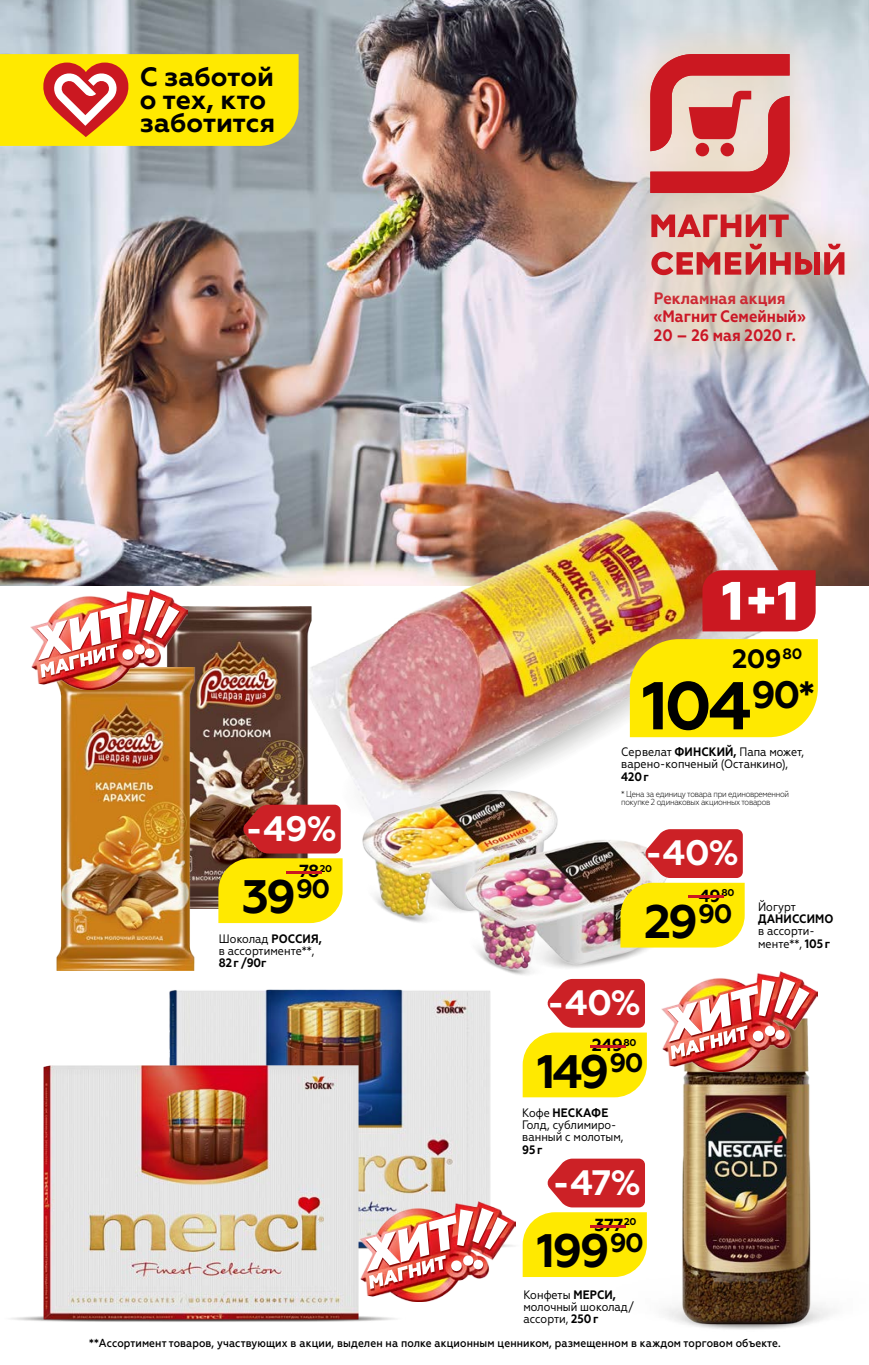
<style>
.page{position:relative;width:869px;height:1365px;background:#fff}
.page>*{position:absolute;margin:0;border:0;box-sizing:border-box;transform-origin:0 0}
.t1{font:700 67.38px "Geometria";color:#000}
.t2{font:700 46.9px "Geometria";letter-spacing:-.06em;color:#000}
.t3{font:700 35.35px "Geometria";color:#fff}
.t4{font:700 26.6px/23.1px "Geometria";color:#000}
.t5{font:700 26.43px "Geometria";color:#000}
.t6{font:700 17.5px "Geometria";letter-spacing:-.03em;color:#000}
.t7{font:700 16.62px/18.4px "Geometria Narrow";color:#cb1726}
.t8{font:12.25px/12.2px "Geometria Narrow";color:#000}
.t9{font:500 11.55px "Geometria Narrow";letter-spacing:.01em;color:#000}
.t10{font:700 9.8px "Geometria";letter-spacing:-.03em;color:#000}
.t11{font:300 8.75px/7.9px "Geometria Narrow";letter-spacing:-.03em;color:#000}
.s1{font-size:17.5px;color:#cb1821}
.s2{font-weight:700}
</style>
<div class="page">
<img style="left:0;top:0;width:868px;height:585px">
<svg style="left:611px;top:318px;width:234px;height:66px"></svg>
<svg style="left:606px;top:10px;width:262px;height:308px"></svg>
<div style="left:813px;top:252px;width:6px;height:22px;background:#cb1821"></div>
<svg style="left:822px;top:229px;width:22px;height:45px"></svg>
<svg style="left:649px;top:200px;width:163px;height:75px"></svg>
<svg style="left:648px;top:40px;width:141px;height:153px"></svg>
<div style="left:720px;top:143px;width:13px;height:13px;background:#cb1821;border-radius:50%"></div>
<div style="left:695px;top:143px;width:13px;height:13px;background:#cb1821;border-radius:50%"></div>
<img style="left:163px;top:970px;width:328px;height:282px">
<img style="left:11px;top:1288px;width:397px;height:34px">
<img style="left:43px;top:1065px;width:315px;height:254px">
<svg style="left:522px;top:1158px;width:124px;height:118px"></svg>
<svg style="left:522px;top:994px;width:124px;height:103px"></svg>
<svg style="left:0;top:54px;width:298px;height:92px"></svg>
<img style="left:250px;top:502px;width:583px;height:404px">
<img style="left:286px;top:471px;width:518px;height:378px">
<img style="left:611px;top:1273px;width:221px;height:49px">
<img style="left:677px;top:1071px;width:138px;height:259px">
<svg style="left:629px;top:639px;width:188px;height:98px"></svg>
<svg style="left:702px;top:570px;width:113px;height:61px"></svg>
<img style="left:661px;top:971px;width:156px;height:100px">
<img style="left:667px;top:978px;width:142px;height:81px">
<img style="left:187px;top:606px;width:126px;height:302px">
<img style="left:56px;top:668px;width:154px;height:302px">
<img style="left:31px;top:589px;width:156px;height:100px">
<img style="left:37px;top:596px;width:142px;height:81px">
<svg style="left:218px;top:804px;width:124px;height:119px"></svg>
<img style="left:563px;top:811px;width:62px;height:23px">
<img style="left:333px;top:857px;width:23px;height:66px">
<img style="left:356px;top:781px;width:207px;height:142px">
<img style="left:436px;top:910px;width:134px;height:88px">
<img style="left:497px;top:947px;width:233px;height:47px">
<img style="left:462px;top:834px;width:208px;height:137px">
<svg style="left:620px;top:829px;width:124px;height:118px"></svg>
<img style="left:359px;top:1200px;width:156px;height:100px">
<img style="left:365px;top:1207px;width:142px;height:81px">
<p class="t4" style="left:140px;top:65px;width:137px">С заботой о тех, кто заботится</p>
<p class="t3" style="left:245px;top:807px;width:93px">-49%</p>
<p class="t2" style="left:242px;top:869px;width:90px">39<sup>90</sup></p>
<p class="t10" style="left:275px;top:862px;width:58px"><span class="s1">-</span>20</p>
<p class="t6" style="left:299px;top:860px;width:22px">78</p>
<p class="t8" style="left:219px;top:932px;width:105px">Шоколад <span class="s2">РОССИЯ, </span>в ассортименте**,<br><span class="s2">82г /90г</span></p>
<p class="t7" style="left:650px;top:288px;width:153px">«Магнит Семейный»<br>20 – 26 мая 2020 г.</p>
<p class="t7" style="left:653px;top:289px;width:153px">Рекламная акция «Магнит Семейный»<br>20 – 26 мая 2020 г.</p>
<p class="t5" style="left:732px;top:642px;width:71px">209<sup>80</sup></p>
<p class="t1" style="left:641px;top:665px;width:174px">104<sup>90*</sup></p>
<p class="t8" style="left:621px;top:745px;width:184px">Сервелат <span class="s2">ФИНСКИЙ,</span> Папа может, варено-копченый (Останкино),<br><span class="s2">420г</span></p>
<p class="t11" style="left:621px;top:789px;width:169px">* Цена за единицу товара при единовременной покупке 2 одинаковых акционных товаров</p>
<p class="t3" style="left:644px;top:832px;width:95px">-40%</p>
<p class="t2" style="left:643px;top:893px;width:90px">29<sup>90</sup></p>
<p class="t10" style="left:677px;top:886px;width:58px"><span class="s1">-</span>80</p>
<p class="t6" style="left:698px;top:885px;width:23px">49</p>
<p class="t3" style="left:547px;top:981px;width:95px">-40%</p>
<p class="t2" style="left:537px;top:1043px;width:108px">149<sup>90</sup></p>
<p class="t10" style="left:579px;top:1036px;width:58px"><span class="s1">-</span>80</p>
<p class="t6" style="left:591px;top:1034px;width:33px">249</p>
<p class="t8" style="left:522px;top:1106px;width:103px">Кофе <span class="s2">НЕСКАФЕ<br></span>Голд, сублимиро&shy;ванный с молотым,<br><span class="s2">95г</span></p>
<p class="t3" style="left:552px;top:1161px;width:90px">-47%</p>
<p class="t2" style="left:536px;top:1222px;width:108px">199<sup>90</sup></p>
<p class="t10" style="left:579px;top:1215px;width:58px"><span class="s1">-</span>20</p>
<p class="t6" style="left:594px;top:1214px;width:30px">377</p>
<p class="t8" style="left:523px;top:1288px;width:112px">Конфеты <span class="s2">МЕРСИ, </span>молочный шоколад/ ассорти, <span class="s2">250г</span></p>
<p class="t8" style="left:757px;top:900px;width:77px">Йогурт<br><span class="s2">ДАНИССИМО </span>в ассорти&shy;менте**, <span class="s2">105г</span></p>
<p class="t9" style="left:89px;top:1335px;width:692px">**Ассортимент товаров, участвующих в акции, выделен на полке акционным ценником, размещенном в каждом торговом объекте.</p>
</div>
